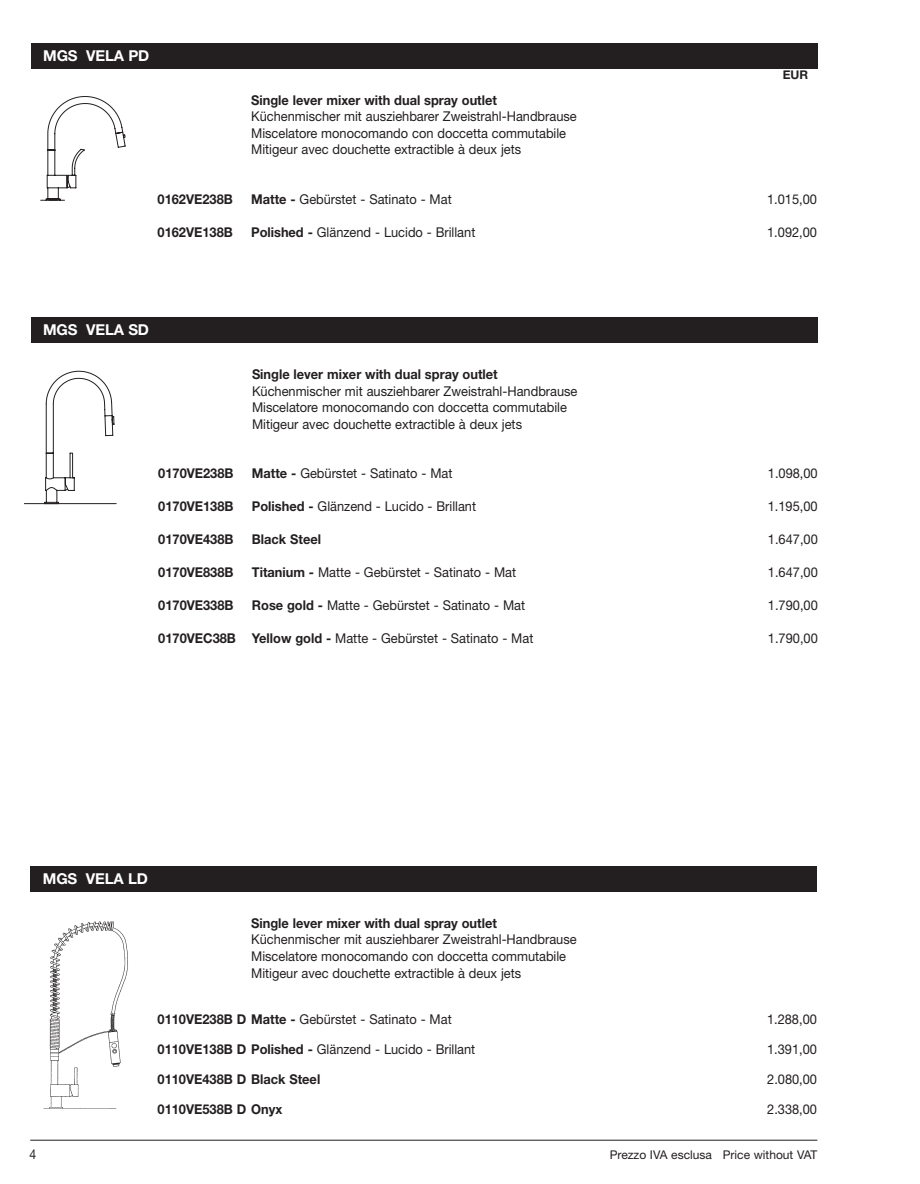
<style>
.page{position:relative;width:920px;height:1184px;background:#fff}
.page>*{position:absolute;margin:0;border:0;box-sizing:border-box;transform-origin:0 0}
.t1{font:700 15px "Helvetica Neue";letter-spacing:-.01em;color:#fff}
.t2{font:13.5px/16.5px "Helvetica Neue";color:#231f20;scale:.95 1}
.t3{font:700 13.5px "Helvetica Neue";color:#231f20;scale:.95 1}
.t4{font:13.5px "Helvetica Neue";color:#231f20;scale:.9 1}
.t5{font:12px "Helvetica Neue";color:#231f20}
.t6{font:700 12px "Helvetica Neue";color:#231f20}
.s1{font-weight:700}
</style>
<div class="page">
<div style="left:30px;top:866px;width:786px;height:25px;background:#231f20"></div>
<img style="left:43px;top:921px;width:85px;height:188px">
<svg style="left:44px;top:371px;width:71px;height:132px"></svg>
<div style="left:31px;top:43px;width:786px;height:26px;background:#231f20"></div>
<svg style="left:40px;top:96px;width:85px;height:105px"></svg>
<hr style="left:30px;top:1139px;width:787px;height:1px;background:#231f20">
<div style="left:31px;top:317px;width:786px;height:26px;background:#231f20"></div>
<p class="t1" style="left:43px;top:50px;width:108px">MGS VELA PD</p>
<p class="t3" style="left:251px;top:95px;width:260px">Single lever mixer with dual spray outlet</p>
<p class="t2" style="left:251px;top:109px;width:344px">Küchenmischer mit ausziehbarer Zweistrahl-Handbrause<br>Miscelatore monocomando con doccetta commutabile<br>Mitigeur avec douchette extractible à deux jets</p>
<p class="t6" style="left:782px;top:71px;width:27px">EUR</p>
<p class="t3" style="left:157px;top:194px;width:81px">0162VE238B</p>
<p class="t2" style="left:251px;top:192px;width:212px"><span class="s1">Matte -</span> Gebürstet - Satinato - Mat</p>
<p class="t2" style="left:767px;top:192px;width:54px">1.015,00</p>
<p class="t3" style="left:157px;top:227px;width:81px">0162VE138B</p>
<p class="t2" style="left:251px;top:225px;width:237px"><span class="s1">Polished -</span> Glänzend - Lucido - Brillant</p>
<p class="t2" style="left:767px;top:225px;width:54px">1.092,00</p>
<p class="t1" style="left:43px;top:324px;width:107px">MGS VELA SD</p>
<p class="t3" style="left:252px;top:369px;width:260px">Single lever mixer with dual spray outlet</p>
<p class="t2" style="left:252px;top:384px;width:344px">Küchenmischer mit ausziehbarer Zweistrahl-Handbrause<br>Miscelatore monocomando con doccetta commutabile<br>Mitigeur avec douchette extractible à deux jets</p>
<p class="t3" style="left:158px;top:468px;width:81px">0170VE238B</p>
<p class="t2" style="left:252px;top:466px;width:212px"><span class="s1">Matte -</span> Gebürstet - Satinato - Mat</p>
<p class="t2" style="left:767px;top:466px;width:54px">1.098,00</p>
<p class="t3" style="left:158px;top:501px;width:81px">0170VE138B</p>
<p class="t2" style="left:252px;top:499px;width:237px"><span class="s1">Polished -</span> Glänzend - Lucido - Brillant</p>
<p class="t2" style="left:767px;top:499px;width:54px">1.195,00</p>
<p class="t3" style="left:158px;top:534px;width:81px">0170VE438B</p>
<p class="t3" style="left:252px;top:534px;width:74px">Black Steel</p>
<p class="t2" style="left:767px;top:532px;width:54px">1.647,00</p>
<p class="t3" style="left:158px;top:567px;width:81px">0170VE838B</p>
<p class="t2" style="left:252px;top:565px;width:280px"><span class="s1">Titanium -</span> Matte - Gebürstet - Satinato - Mat</p>
<p class="t2" style="left:767px;top:565px;width:54px">1.647,00</p>
<p class="t3" style="left:158px;top:600px;width:81px">0170VE338B</p>
<p class="t2" style="left:252px;top:598px;width:289px"><span class="s1">Rose gold -</span> Matte - Gebürstet - Satinato - Mat</p>
<p class="t2" style="left:767px;top:598px;width:54px">1.790,00</p>
<p class="t2" style="left:158px;top:631px;width:396px"><span class="s1">0170VEC38B Yellow gold -</span> Matte - Gebürstet - Satinato - Mat</p>
<p class="t2" style="left:767px;top:631px;width:54px">1.790,00</p>
<p class="t1" style="left:43px;top:873px;width:106px">MGS VELA LD</p>
<p class="t3" style="left:251px;top:918px;width:260px">Single lever mixer with dual spray outlet</p>
<p class="t2" style="left:251px;top:932px;width:344px">Küchenmischer mit ausziehbarer Zweistrahl-Handbrause<br>Miscelatore monocomando con doccetta commutabile<br>Mitigeur avec douchette extractible à deux jets</p>
<p class="t2" style="left:157px;top:1011px;width:311px"><span class="s1">0110VE238B D Matte -</span> Gebürstet - Satinato - Mat</p>
<p class="t2" style="left:767px;top:1011px;width:54px">1.288,00</p>
<p class="t2" style="left:157px;top:1041px;width:336px"><span class="s1">0110VE138B D Polished -</span> Glänzend - Lucido - Brillant</p>
<p class="t2" style="left:767px;top:1041px;width:54px">1.391,00</p>
<p class="t3" style="left:157px;top:1074px;width:173px">0110VE438B D Black Steel</p>
<p class="t2" style="left:767px;top:1071px;width:54px">2.080,00</p>
<p class="t3" style="left:157px;top:1104px;width:133px">0110VE538B D Onyx</p>
<p class="t2" style="left:767px;top:1101px;width:54px">2.338,00</p>
<p class="t4" style="left:30px;top:1148px;width:9px">4</p>
<p class="t5" style="left:609px;top:1150px;width:209px">Prezzo IVA esclusa Price without VAT</p>
</div>
